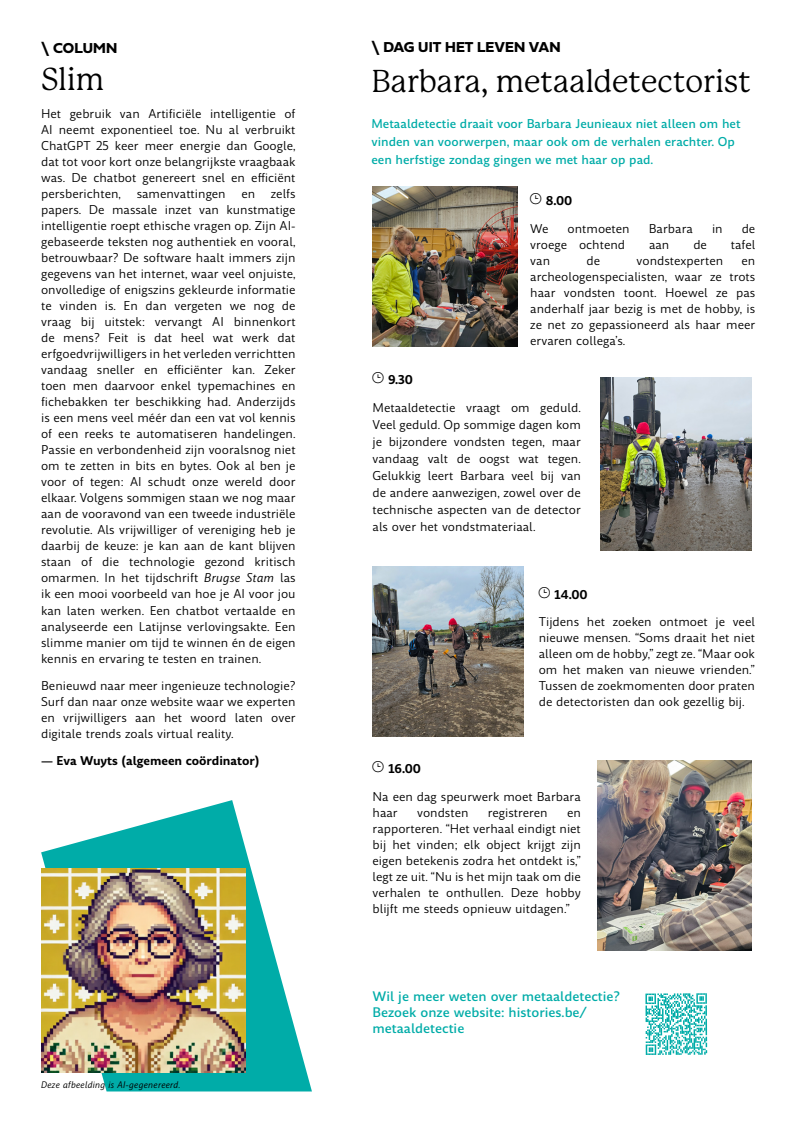
<style>
.page{position:relative;width:794px;height:1134px;background:#fff}
.page>*{position:absolute;margin:0;border:0;box-sizing:border-box;transform-origin:0 0}
.Titel__gewoon{font:31px "P22 Mackinac Pro";letter-spacing:-.01em;color:#000}
.Categorie{font:15px "Fieldwork Geo Bold";color:#000}
.Inleiding__groot{font:500 13px/16px "Amulya";color:#00aca8}
.Body{font:12px/16px "Amulya";color:#000;text-align:justify}
.Inleiding__groot-2{font:12px/16px "Amulya";color:#000;text-align:justify}
.Inleiding__groot-3{font:500 12px/18px "Amulya";color:#00aca8}
.Body-2{font:700 12px "Amulya";color:#000}
.Inleiding__groot-4{font:700 12px "Amulya";color:#000}
.t1{font:italic 9px "Amulya";color:#000}
.s1{font-style:italic}
</style>
<div class="page">
<svg style="left:41px;top:800px;width:271px;height:291px;fill:#01aca8"></svg>
<svg style="left:645px;top:993px;width:62px;height:62px"></svg>
<img style="left:41px;top:869px;width:204px;height:203px">
<img style="left:372px;top:186px;width:145px;height:160px">
<img style="left:601px;top:378px;width:151px;height:172px">
<img style="left:372px;top:566px;width:151px;height:170px">
<img style="left:597px;top:761px;width:155px;height:189px">
<p class="Categorie" style="left:41px;top:36px;width:78px">\ COLUMN</p>
<p class="Titel__gewoon" style="left:41px;top:61px;width:65px">Slim</p>
<p class="Body" style="left:41px;top:106px;width:256px">Het gebruik van Artificiële intelligentie of AI neemt exponentieel toe. Nu al verbruikt ChatGPT 25 keer meer energie dan Google, dat tot voor kort onze belangrijkste vraagbaak was. De chatbot genereert snel en efficiënt persberichten,</p>
<p class="Body" style="left:41px;top:186px;width:256px;text-indent:230px">zelfs papers. De massale inzet van kunstmatige intelligentie roept ethische vragen op. Zijn AI&shy;gebaseerde teksten nog authentiek en vooral, betrouwbaar? De software haalt immers zijn gegevens van het internet, waar veel onjuiste, onvolledige of enigszins gekleurde informatie te vinden is. En dan vergeten we nog de vraag bij uitstek: vervangt AI binnenkort de mens? Feit is dat heel wat werk dat erfgoedvrijwilligers in het verleden verrichtten vandaag sneller en efficiënter kan. Zeker toen men daarvoor enkel typemachines en fichebakken ter beschikking had. Anderzijds is een mens veel méér dan een vat vol kennis of een reeks te automatiseren handelingen.<br>Passie en verbondenheid zijn vooralsnog niet om te zetten in bits en bytes. Ook al ben je voor of tegen: AI schudt onze wereld door elkaar. Volgens sommigen staan we nog maar aan de vooravond van een tweede industriële revolutie. Als vrijwilliger of vereniging heb je daarbij de keuze: je kan aan de kant blijven staan of die technologie gezond kritisch omarmen. In het tijdschrift <span class="s1">Brugse Stam</span> las ik een mooi voorbeeld van hoe je AI voor jou kan laten werken. Een chatbot vertaalde en analyseerde een Latijnse verlovingsakte. Een slimme manier om tijd te winnen én de eigen kennis en ervaring te testen en trainen.</p>
<p class="Body" style="left:41px;top:678px;width:256px">Benieuwd naar meer ingenieuze technologie?<br>Surf dan naar onze website waar we experten en vrijwilligers aan het woord laten over digitale trends zoals virtual reality.</p>
<p class="Body-2" style="left:41px;top:753px;width:220px">— Eva Wuyts (algemeen coördinator)</p>
<p class="Body" style="left:137px;top:186px;width:91px">samenvattingen</p>
<p class="Body" style="left:241px;top:186px;width:15px">en</p>
<p class="t1" style="left:41px;top:1079px;width:141px">Deze afbeelding is AI-gegenereerd.</p>
<p class="Categorie" style="left:371px;top:36px;width:191px">\ DAG UIT HET LEVEN VAN</p>
<p class="Titel__gewoon" style="left:371px;top:64px;width:381px">Barbara, metaaldetectorist</p>
<p class="Inleiding__groot-3" style="left:371px;top:115px;width:371px">Metaaldetectie draait voor Barbara Jeunieaux niet alleen om het vinden van voorwerpen, maar ook om de verhalen erachter. Op een herfstige zondag gingen we met haar op pad.</p>
<p class="Inleiding__groot-4" style="left:546px;top:193px;width:28px">8.00</p>
<p class="Inleiding__groot-2" style="left:530px;top:220px;width:20px">We</p>
<p class="Inleiding__groot-2" style="left:567px;top:220px;width:64px">ontmoeten</p>
<p class="Inleiding__groot-2" style="left:649px;top:220px;width:46px">Barbara</p>
<p class="Inleiding__groot-2" style="left:712px;top:220px;width:12px">in</p>
<p class="Inleiding__groot-2" style="left:741px;top:220px;width:15px">de</p>
<p class="Inleiding__groot-2" style="left:530px;top:236px;width:96px">vroege ochtend</p>
<p class="Inleiding__groot-2" style="left:649px;top:236px;width:22px">aan</p>
<p class="Inleiding__groot-2" style="left:693px;top:236px;width:15px">de</p>
<p class="Inleiding__groot-2" style="left:731px;top:236px;width:26px">tafel</p>
<p class="Inleiding__groot-2" style="left:530px;top:252px;width:21px">van</p>
<p class="Inleiding__groot-2" style="left:586px;top:252px;width:15px">de</p>
<p class="Inleiding__groot-2" style="left:636px;top:252px;width:88px">vondstexperten</p>
<p class="Inleiding__groot-2" style="left:530px;top:252px;width:227px;text-indent:211px">en archeologenspecialisten, waar ze trots haar vondsten toont. Hoewel ze pas anderhalf jaar bezig is met de hobby, is ze net zo gepassioneerd als haar meer ervaren collega’s.</p>
<p class="Inleiding__groot-4" style="left:388px;top:371px;width:27px">9.30</p>
<p class="Inleiding__groot-2" style="left:372px;top:399px;width:210px;line-height:17px">Metaaldetectie vraagt om geduld.<br>Veel geduld. Op sommige dagen kom je bijzondere vondsten tegen, maar vandaag valt de oogst wat tegen.<br>Gelukkig leert Barbara veel bij van de andere aanwezigen, zowel over de technische aspecten van de detector als over het vondstmateriaal.</p>
<p class="Inleiding__groot-4" style="left:554px;top:586px;width:35px">14.00</p>
<p class="Inleiding__groot-2" style="left:539px;top:614px;width:218px">Tijdens het zoeken ontmoet je veel nieuwe mensen. “Soms draait het niet alleen om de hobby,” zegt ze. “Maar ook om het maken van nieuwe vrienden.” Tussen de zoekmomenten door praten de detectoristen dan ook gezellig bij.</p>
<p class="Inleiding__groot-4" style="left:388px;top:761px;width:34px">16.00</p>
<p class="Inleiding__groot-2" style="left:372px;top:788px;width:210px">Na een dag speurwerk moet Barbara haar</p>
<p class="Inleiding__groot-2" style="left:417px;top:804px;width:53px">vondsten</p>
<p class="Inleiding__groot-2" style="left:488px;top:804px;width:61px">registreren</p>
<p class="Inleiding__groot-2" style="left:372px;top:804px;width:210px;text-indent:194px">en rapporteren. “Het verhaal eindigt niet bij het vinden; elk object krijgt zijn eigen betekenis zodra het ontdekt is,” legt ze uit. “Nu is het mijn taak om die verhalen te onthullen. Deze hobby blijft me steeds opnieuw uitdagen.”</p>
<p class="Inleiding__groot" style="left:372px;top:988px;width:249px">Wil je meer weten over metaaldetectie?<br>Bezoek onze website: histories.be/ metaaldetectie</p>
</div>
